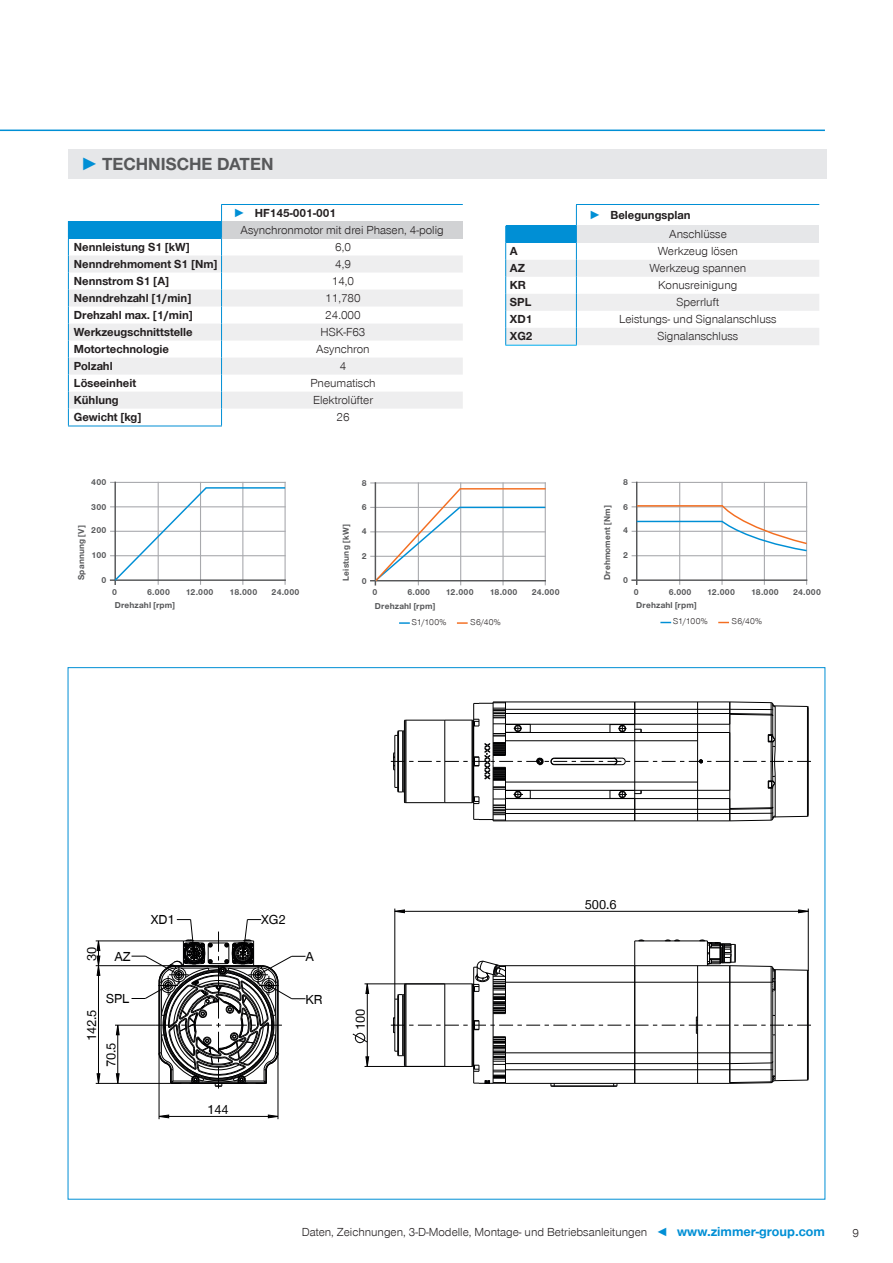
<style>
.page{position:relative;width:893px;height:1263px;background:#fff}
.page>*{position:absolute;margin:0;border:0;box-sizing:border-box;transform-origin:0 0}
.t1{font:700 18px "Zimmer Group Sans Global";color:#57585a}
.t2{font:13.5px "Zimmer Group Sans Global";color:#000001}
.CB_AF_Tabellentext_Bestellnummer{font:700 12px "Zimmer Group Sans Global";color:#231f20}
.CB_AF_Tabellentext_Werte{font:300 12px "Zimmer Group Sans Global";color:#231f20}
.CB_AF_Seitenzahl_rechts{font:300 12px "Zimmer Group Sans Global";color:#231f20}
.t3{font:700 8.85px "Zimmer Group Sans Global";letter-spacing:.025em;color:#57585a}
.t4{font:300 8.85px "Zimmer Group Sans Global";letter-spacing:.025em;color:#231f20}
.s1{font-family:"Zimmer Group Sans";color:#008fd5}
.s2{color:#008fd5}
.s3{font-weight:700;font-size:13.5px;color:#008fd5}
</style>
<div class="page">
<hr style="left:0;top:130px;width:825px;height:1px;background:#008fd5">
<div style="left:68px;top:149px;width:758px;height:30px;background:#e6e7e9"></div>
<svg style="left:67px;top:667px;width:759px;height:533px"></svg>
<div style="left:68px;top:221px;width:154px;height:17px;background:#008fd5"></div>
<div style="left:222px;top:221px;width:241px;height:17px;background:#d1d2d4"></div>
<svg style="left:69px;top:255px;width:394px;height:154px;fill:#eeeeef"></svg>
<hr style="left:68px;top:426px;width:154px;height:1px;background:#008fd5">
<hr style="left:68px;top:238px;width:154px;height:1px;background:#008fd5">
<svg style="left:68px;top:239px;width:1px;height:187px"></svg>
<hr style="left:221px;top:204px;width:242px;height:1px;background:#008fd5">
<svg style="left:221px;top:205px;width:1px;height:221px"></svg>
<hr style="left:576px;top:204px;width:243px;height:1px;background:#008fd5">
<hr style="left:505px;top:345px;width:72px;height:1px;background:#00aeef">
<svg style="left:505px;top:205px;width:314px;height:140px"></svg>
<hr style="left:679px;top:482px;width:1px;height:102px;background:#a8a9ad">
<hr style="left:764px;top:482px;width:1px;height:102px;background:#a8a9ad">
<hr style="left:806px;top:482px;width:1px;height:102px;background:#a8a9ad">
<hr style="left:632px;top:555px;width:175px;height:1px;background:#a8a9ad">
<hr style="left:632px;top:531px;width:175px;height:1px;background:#a8a9ad">
<hr style="left:632px;top:506px;width:175px;height:1px;background:#a8a9ad">
<hr style="left:632px;top:482px;width:175px;height:1px;background:#a8a9ad">
<hr style="left:636px;top:482px;width:1px;height:102px;background:#57585a">
<hr style="left:721px;top:482px;width:2px;height:102px;background:#a8a9ad">
<hr style="left:632px;top:579px;width:175px;height:2px;background:#57585a">
<svg style="left:635px;top:504px;width:173px;height:48px"></svg>
<hr style="left:418px;top:483px;width:1px;height:102px;background:#a8a9ad">
<hr style="left:502px;top:483px;width:2px;height:102px;background:#a8a9ad">
<hr style="left:545px;top:483px;width:1px;height:102px;background:#a8a9ad">
<hr style="left:371px;top:556px;width:174px;height:1px;background:#a8a9ad">
<hr style="left:371px;top:531px;width:174px;height:1px;background:#a8a9ad">
<hr style="left:371px;top:507px;width:174px;height:1px;background:#a8a9ad">
<hr style="left:371px;top:482px;width:174px;height:1px;background:#a8a9ad">
<hr style="left:375px;top:483px;width:1px;height:102px;background:#57585a">
<hr style="left:460px;top:483px;width:1px;height:102px;background:#a8a9ad">
<hr style="left:371px;top:580px;width:174px;height:1px;background:#57585a">
<svg style="left:373px;top:487px;width:173px;height:96px"></svg>
<svg style="left:399px;top:622px;width:11px;height:2px"></svg>
<svg style="left:457px;top:622px;width:11px;height:2px"></svg>
<hr style="left:158px;top:482px;width:1px;height:102px;background:#a8a9ad">
<hr style="left:242px;top:482px;width:1px;height:102px;background:#a8a9ad">
<hr style="left:285px;top:482px;width:1px;height:102px;background:#a8a9ad">
<hr style="left:111px;top:555px;width:174px;height:1px;background:#a8a9ad">
<hr style="left:111px;top:531px;width:174px;height:1px;background:#a8a9ad">
<hr style="left:111px;top:506px;width:174px;height:1px;background:#a8a9ad">
<hr style="left:111px;top:482px;width:174px;height:1px;background:#a8a9ad">
<hr style="left:114px;top:482px;width:2px;height:102px;background:#57585a">
<hr style="left:200px;top:482px;width:1px;height:102px;background:#a8a9ad">
<hr style="left:111px;top:579px;width:174px;height:2px;background:#57585a">
<svg style="left:113px;top:486px;width:173px;height:96px"></svg>
<p class="t1" style="left:81px;top:153px;width:194px"><span class="s1">►</span> TECHNISCHE DATEN</p>
<p class="CB_AF_Tabellentext_Bestellnummer" style="left:233px;top:206px;width:104px"><span class="s2">►</span> HF145-001-001</p>
<p class="CB_AF_Tabellentext_Bestellnummer" style="left:589px;top:208px;width:103px"><span class="s2">►</span> Belegungsplan</p>
<p class="CB_AF_Tabellentext_Werte" style="left:669px;top:227px;width:59px">Anschlüsse</p>
<p class="CB_AF_Tabellentext_Bestellnummer" style="left:510px;top:244px;width:9px">A</p>
<p class="CB_AF_Tabellentext_Werte" style="left:658px;top:244px;width:82px">Werkzeug lösen</p>
<p class="CB_AF_Tabellentext_Bestellnummer" style="left:510px;top:261px;width:17px">AZ</p>
<p class="CB_AF_Tabellentext_Werte" style="left:649px;top:261px;width:98px">Werkzeug spannen</p>
<p class="CB_AF_Tabellentext_Bestellnummer" style="left:510px;top:278px;width:18px">KR</p>
<p class="CB_AF_Tabellentext_Werte" style="left:658px;top:278px;width:81px">Konusreinigung</p>
<p class="CB_AF_Tabellentext_Bestellnummer" style="left:510px;top:295px;width:23px">SPL</p>
<p class="CB_AF_Tabellentext_Werte" style="left:676px;top:295px;width:45px">Sperrluft</p>
<p class="CB_AF_Tabellentext_Bestellnummer" style="left:510px;top:312px;width:24px">XD1</p>
<p class="CB_AF_Tabellentext_Werte" style="left:619px;top:312px;width:159px">Leistungs- und Signalanschluss</p>
<p class="CB_AF_Tabellentext_Bestellnummer" style="left:510px;top:329px;width:24px">XG2</p>
<p class="CB_AF_Tabellentext_Werte" style="left:657px;top:329px;width:82px">Signalanschluss</p>
<p class="CB_AF_Tabellentext_Werte" style="left:241px;top:222px;width:205px">Asynchronmotor mit drei Phasen, 4-polig</p>
<p class="CB_AF_Tabellentext_Bestellnummer" style="left:74px;top:240px;width:117px">Nennleistung S1 [kW]</p>
<p class="CB_AF_Tabellentext_Werte" style="left:335px;top:240px;width:17px">6,0</p>
<p class="CB_AF_Tabellentext_Bestellnummer" style="left:74px;top:257px;width:145px">Nenndrehmoment S1 [Nm]</p>
<p class="CB_AF_Tabellentext_Werte" style="left:335px;top:257px;width:17px">4,9</p>
<p class="CB_AF_Tabellentext_Bestellnummer" style="left:74px;top:274px;width:97px">Nennstrom S1 [A]</p>
<p class="CB_AF_Tabellentext_Werte" style="left:332px;top:274px;width:24px">14,0</p>
<p class="CB_AF_Tabellentext_Bestellnummer" style="left:74px;top:291px;width:119px">Nenndrehzahl [1/min]</p>
<p class="CB_AF_Tabellentext_Werte" style="left:325px;top:291px;width:37px">11,780</p>
<p class="CB_AF_Tabellentext_Bestellnummer" style="left:74px;top:308px;width:120px">Drehzahl max. [1/min]</p>
<p class="CB_AF_Tabellentext_Werte" style="left:325px;top:308px;width:37px">24.000</p>
<p class="CB_AF_Tabellentext_Bestellnummer" style="left:74px;top:325px;width:120px">Werkzeugschnittstelle</p>
<p class="CB_AF_Tabellentext_Werte" style="left:321px;top:325px;width:46px">HSK-F63</p>
<p class="CB_AF_Tabellentext_Bestellnummer" style="left:74px;top:342px;width:97px">Motortechnologie</p>
<p class="CB_AF_Tabellentext_Werte" style="left:316px;top:342px;width:55px">Asynchron</p>
<p class="CB_AF_Tabellentext_Bestellnummer" style="left:74px;top:359px;width:40px">Polzahl</p>
<p class="CB_AF_Tabellentext_Werte" style="left:340px;top:359px;width:8px">4</p>
<p class="CB_AF_Tabellentext_Bestellnummer" style="left:74px;top:376px;width:64px">Löseeinheit</p>
<p class="CB_AF_Tabellentext_Werte" style="left:310px;top:376px;width:67px">Pneumatisch</p>
<p class="CB_AF_Tabellentext_Bestellnummer" style="left:74px;top:393px;width:46px">Kühlung</p>
<p class="CB_AF_Tabellentext_Werte" style="left:313px;top:393px;width:62px">Elektrolüfter</p>
<p class="CB_AF_Tabellentext_Bestellnummer" style="left:74px;top:410px;width:69px">Gewicht [kg]</p>
<p class="CB_AF_Tabellentext_Werte" style="left:336px;top:410px;width:15px">26</p>
<p class="t3" style="left:91px;top:477px;width:17px">400</p>
<p class="t3" style="left:362px;top:478px;width:6px">8</p>
<p class="t3" style="left:623px;top:477px;width:6px">8</p>
<p class="t3" style="left:91px;top:502px;width:17px">300</p>
<p class="t3" style="left:362px;top:502px;width:6px">6</p>
<p class="t3" style="left:76px;top:580px;width:57px;rotate:-90deg">Spannung [V]</p>
<p class="t3" style="left:91px;top:525px;width:17px">200</p>
<p class="t3" style="left:92px;top:550px;width:16px">100</p>
<p class="t3" style="left:102px;top:575px;width:6px">0</p>
<p class="t3" style="left:340px;top:581px;width:58px;rotate:-90deg">Leistung [kW]</p>
<p class="t3" style="left:362px;top:526px;width:6px">4</p>
<p class="t3" style="left:362px;top:551px;width:6px">2</p>
<p class="t3" style="left:362px;top:576px;width:6px">0</p>
<p class="t3" style="left:602px;top:580px;width:76px;rotate:-90deg">Drehmoment [Nm]</p>
<p class="t3" style="left:623px;top:502px;width:6px">6</p>
<p class="t3" style="left:623px;top:525px;width:6px">4</p>
<p class="t3" style="left:623px;top:550px;width:6px">2</p>
<p class="t3" style="left:623px;top:575px;width:6px">0</p>
<p class="t3" style="left:112px;top:586px;width:6px">0</p>
<p class="t3" style="left:147px;top:586px;width:24px">6.000</p>
<p class="t3" style="left:186px;top:586px;width:29px">12.000</p>
<p class="t3" style="left:230px;top:586px;width:29px">18.000</p>
<p class="t3" style="left:272px;top:586px;width:29px">24.000</p>
<p class="t3" style="left:372px;top:587px;width:6px">0</p>
<p class="t3" style="left:407px;top:587px;width:24px">6.000</p>
<p class="t3" style="left:446px;top:587px;width:29px">12.000</p>
<p class="t3" style="left:490px;top:587px;width:29px">18.000</p>
<p class="t3" style="left:532px;top:587px;width:29px">24.000</p>
<p class="t3" style="left:634px;top:586px;width:6px">0</p>
<p class="t3" style="left:669px;top:586px;width:24px">6.000</p>
<p class="t3" style="left:707px;top:586px;width:29px">12.000</p>
<p class="t3" style="left:751px;top:586px;width:29px">18.000</p>
<p class="t3" style="left:793px;top:586px;width:29px">24.000</p>
<p class="t3" style="left:115px;top:600px;width:62px">Drehzahl [rpm]</p>
<p class="t3" style="left:375px;top:601px;width:62px">Drehzahl [rpm]</p>
<p class="t3" style="left:636px;top:600px;width:62px">Drehzahl [rpm]</p>
<p class="t4" style="left:412px;top:617px;width:36px">S1/100%</p>
<p class="t4" style="left:471px;top:616px;width:32px">S6/40%</p>
<p class="t4" style="left:673px;top:616px;width:36px">S1/100%</p>
<p class="t4" style="left:732px;top:616px;width:32px">S6/40%</p>
<p class="t2" style="left:84px;top:961px;width:16px;rotate:-90deg">30</p>
<p class="t2" style="left:84px;top:1041px;width:34px;rotate:-90deg">142.5</p>
<p class="t2" style="left:151px;top:912px;width:25px">XD1</p>
<p class="t2" style="left:261px;top:912px;width:26px">XG2</p>
<p class="t2" style="left:114px;top:948px;width:18px">AZ</p>
<p class="t2" style="left:305px;top:948px;width:10px">A</p>
<p class="t2" style="left:106px;top:991px;width:25px">SPL</p>
<p class="t2" style="left:305px;top:991px;width:19px">KR</p>
<p class="t2" style="left:103px;top:1067px;width:26px;rotate:-90deg">70.5</p>
<p class="t2" style="left:207px;top:1101px;width:23px">144</p>
<p class="t2" style="left:352px;top:1030px;width:23px;rotate:-90deg">100</p>
<p class="t2" style="left:585px;top:896px;width:34px">500.6</p>
<p class="CB_AF_Seitenzahl_rechts" style="left:302px;top:1225px;width:525px">Daten, Zeichnungen, 3-D-Modelle, Montage- und Betriebsanleitungen <span class="s2">◄</span> <span class="s3">www.zimmer-group.com</span></p>
<p class="CB_AF_Seitenzahl_rechts" style="left:852px;top:1226px;width:8px">9</p>
</div>
